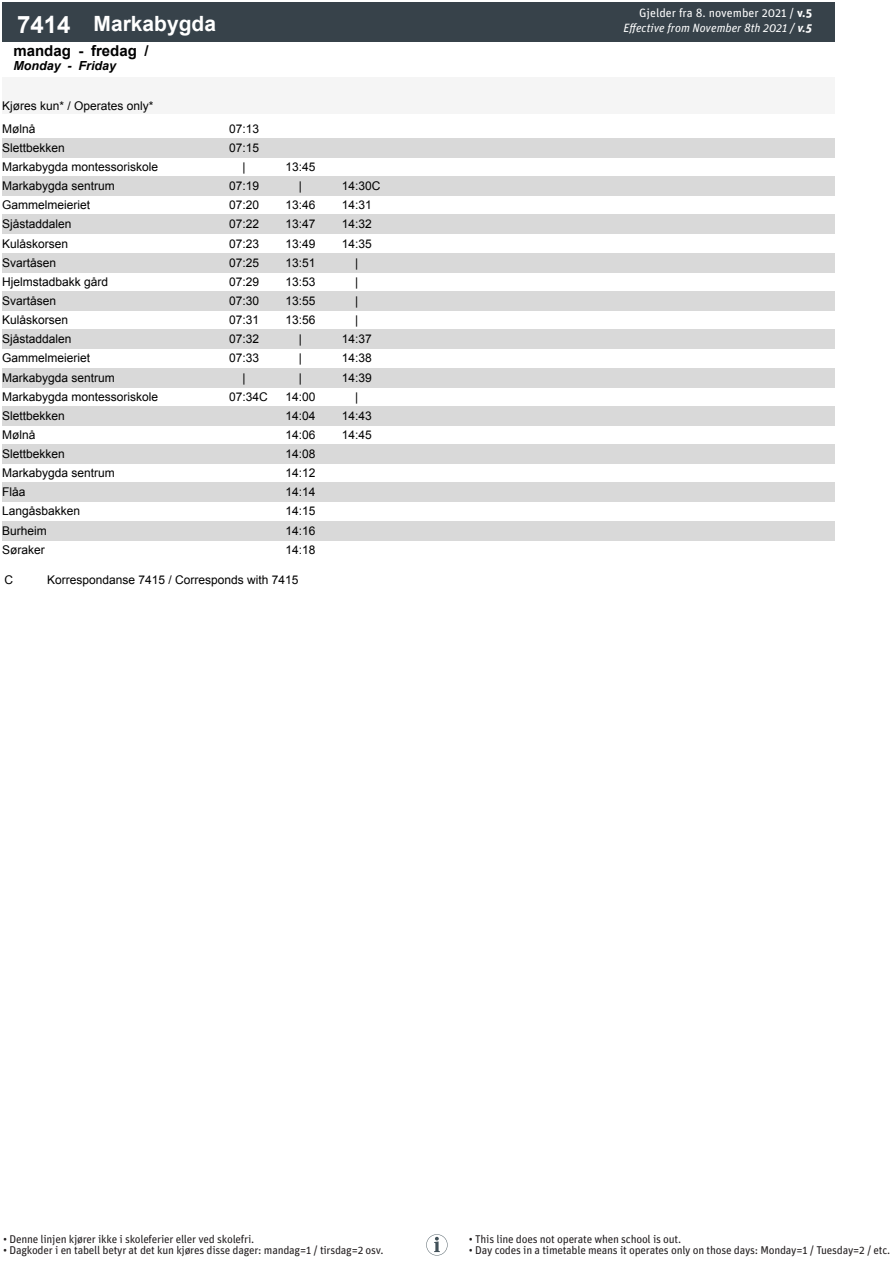
<style>
.page{position:relative;width:893px;height:1263px;background:#fff}
.page>*{position:absolute;margin:0;border:0;box-sizing:border-box;transform-origin:0 0}
.t1{font:700 21px "Arial";color:#fff}
.t2{font:700 15px "Arial";color:#000}
.t3{font:italic 700 12.45px "Arial";color:#000}
.t4{font:12px/22.5px "Arial";color:#000}
.t5{font:italic 12px "Unit Pro";color:#fff}
.t6{font:12px "Unit Pro";color:#fff}
.t7{font:11.25px "Unit Pro";letter-spacing:-.02em;color:#231f20}
.s1{font-size:24px}
.s2{font-weight:700}
</style>
<div class="page">
<div style="left:2px;top:138px;width:833px;height:20px;background:#d9d9d9"></div>
<div style="left:2px;top:177px;width:833px;height:19px;background:#d9d9d9"></div>
<div style="left:2px;top:215px;width:833px;height:19px;background:#d9d9d9"></div>
<div style="left:2px;top:253px;width:833px;height:19px;background:#d9d9d9"></div>
<div style="left:2px;top:291px;width:833px;height:20px;background:#d9d9d9"></div>
<div style="left:2px;top:330px;width:833px;height:19px;background:#d9d9d9"></div>
<div style="left:2px;top:368px;width:833px;height:19px;background:#d9d9d9"></div>
<div style="left:2px;top:406px;width:833px;height:19px;background:#d9d9d9"></div>
<div style="left:2px;top:444px;width:833px;height:20px;background:#d9d9d9"></div>
<div style="left:2px;top:483px;width:833px;height:19px;background:#d9d9d9"></div>
<div style="left:2px;top:521px;width:833px;height:19px;background:#d9d9d9"></div>
<div style="left:2px;top:78px;width:214px;height:36px;background:#f5f5f5"></div>
<div style="left:216px;top:78px;width:56px;height:36px;background:#f5f5f5"></div>
<div style="left:272px;top:78px;width:57px;height:36px;background:#f5f5f5"></div>
<div style="left:329px;top:78px;width:56px;height:36px;background:#f5f5f5"></div>
<div style="left:385px;top:78px;width:56px;height:36px;background:#f5f5f5"></div>
<div style="left:441px;top:78px;width:56px;height:36px;background:#f5f5f5"></div>
<div style="left:497px;top:78px;width:57px;height:36px;background:#f5f5f5"></div>
<div style="left:554px;top:78px;width:56px;height:36px;background:#f5f5f5"></div>
<div style="left:610px;top:78px;width:56px;height:36px;background:#f5f5f5"></div>
<div style="left:666px;top:78px;width:56px;height:36px;background:#f5f5f5"></div>
<div style="left:722px;top:78px;width:57px;height:36px;background:#f5f5f5"></div>
<div style="left:779px;top:78px;width:56px;height:36px;background:#f5f5f5"></div>
<div style="left:2px;top:2px;width:83px;height:40px;background:#37424a"></div>
<div style="left:85px;top:2px;width:750px;height:40px;background:#37424a"></div>
<svg style="left:426px;top:1234px;width:22px;height:21px"></svg>
<p class="t1" style="left:17px;top:9px;width:200px"><span class="s1">7414</span> Markabygda</p>
<p class="t2" style="left:13px;top:40px;width:137px">mandag - fredag /</p>
<p class="t3" style="left:13px;top:57px;width:104px">Monday - Friday</p>
<p class="t4" style="left:2px;top:95px;width:153px">Kjøres kun* / Operates only*<br>Mølnå</p>
<p class="t4" style="left:229px;top:117px;width:32px">07:13</p>
<p class="t4" style="left:2px;top:136px;width:64px">Slettbekken</p>
<p class="t4" style="left:229px;top:136px;width:32px">07:15</p>
<p class="t4" style="left:2px;top:155px;width:158px">Markabygda montessoriskole</p>
<p class="t4" style="left:243px;top:155px;width:5px">|</p>
<p class="t4" style="left:285px;top:155px;width:32px">13:45</p>
<p class="t4" style="left:2px;top:175px;width:114px">Markabygda sentrum</p>
<p class="t4" style="left:229px;top:175px;width:32px">07:19</p>
<p class="t4" style="left:299px;top:175px;width:5px">|</p>
<p class="t4" style="left:342px;top:175px;width:40px">14:30C</p>
<p class="t4" style="left:2px;top:194px;width:89px">Gammelmeieriet</p>
<p class="t4" style="left:229px;top:194px;width:32px">07:20</p>
<p class="t4" style="left:285px;top:194px;width:32px">13:46</p>
<p class="t4" style="left:342px;top:194px;width:32px">14:31</p>
<p class="t4" style="left:2px;top:213px;width:71px">Sjåstaddalen</p>
<p class="t4" style="left:229px;top:213px;width:32px">07:22</p>
<p class="t4" style="left:285px;top:213px;width:32px">13:47</p>
<p class="t4" style="left:342px;top:213px;width:32px">14:32</p>
<p class="t4" style="left:2px;top:232px;width:68px">Kulåskorsen</p>
<p class="t4" style="left:229px;top:232px;width:32px">07:23</p>
<p class="t4" style="left:285px;top:232px;width:32px">13:49</p>
<p class="t4" style="left:342px;top:232px;width:32px">14:35</p>
<p class="t4" style="left:2px;top:251px;width:56px">Svartåsen</p>
<p class="t4" style="left:229px;top:251px;width:32px">07:25</p>
<p class="t4" style="left:285px;top:251px;width:32px">13:51</p>
<p class="t4" style="left:355px;top:251px;width:5px">|</p>
<p class="t4" style="left:2px;top:270px;width:108px">Hjelmstadbakk gård</p>
<p class="t4" style="left:229px;top:270px;width:32px">07:29</p>
<p class="t4" style="left:285px;top:270px;width:32px">13:53</p>
<p class="t4" style="left:355px;top:270px;width:5px">|</p>
<p class="t4" style="left:2px;top:289px;width:56px">Svartåsen</p>
<p class="t4" style="left:229px;top:289px;width:32px">07:30</p>
<p class="t4" style="left:285px;top:289px;width:32px">13:55</p>
<p class="t4" style="left:355px;top:289px;width:5px">|</p>
<p class="t4" style="left:2px;top:309px;width:68px">Kulåskorsen</p>
<p class="t4" style="left:229px;top:309px;width:32px">07:31</p>
<p class="t4" style="left:285px;top:309px;width:32px">13:56</p>
<p class="t4" style="left:355px;top:309px;width:5px">|</p>
<p class="t4" style="left:2px;top:328px;width:71px">Sjåstaddalen</p>
<p class="t4" style="left:229px;top:328px;width:32px">07:32</p>
<p class="t4" style="left:299px;top:328px;width:5px">|</p>
<p class="t4" style="left:342px;top:328px;width:32px">14:37</p>
<p class="t4" style="left:2px;top:347px;width:89px">Gammelmeieriet</p>
<p class="t4" style="left:229px;top:347px;width:32px">07:33</p>
<p class="t4" style="left:299px;top:347px;width:5px">|</p>
<p class="t4" style="left:342px;top:347px;width:32px">14:38</p>
<p class="t4" style="left:2px;top:366px;width:114px">Markabygda sentrum</p>
<p class="t4" style="left:243px;top:366px;width:5px">|</p>
<p class="t4" style="left:299px;top:366px;width:5px">|</p>
<p class="t4" style="left:342px;top:366px;width:32px">14:39</p>
<p class="t4" style="left:2px;top:385px;width:158px">Markabygda montessoriskole</p>
<p class="t4" style="left:229px;top:385px;width:40px">07:34C</p>
<p class="t4" style="left:285px;top:385px;width:32px">14:00</p>
<p class="t4" style="left:355px;top:385px;width:5px">|</p>
<p class="t4" style="left:2px;top:404px;width:64px">Slettbekken</p>
<p class="t4" style="left:285px;top:404px;width:32px">14:04</p>
<p class="t4" style="left:342px;top:404px;width:32px">14:43</p>
<p class="t4" style="left:2px;top:423px;width:35px">Mølnå</p>
<p class="t4" style="left:285px;top:423px;width:32px">14:06</p>
<p class="t4" style="left:342px;top:423px;width:32px">14:45</p>
<p class="t4" style="left:2px;top:442px;width:64px">Slettbekken</p>
<p class="t4" style="left:285px;top:442px;width:32px">14:08</p>
<p class="t4" style="left:2px;top:462px;width:114px">Markabygda sentrum</p>
<p class="t4" style="left:285px;top:462px;width:32px">14:12</p>
<p class="t4" style="left:2px;top:481px;width:25px">Flåa</p>
<p class="t4" style="left:285px;top:481px;width:32px">14:14</p>
<p class="t4" style="left:2px;top:500px;width:80px">Langåsbakken</p>
<p class="t4" style="left:285px;top:500px;width:32px">14:15</p>
<p class="t4" style="left:2px;top:519px;width:46px">Burheim</p>
<p class="t4" style="left:285px;top:519px;width:32px">14:16</p>
<p class="t4" style="left:2px;top:538px;width:44px">Søraker</p>
<p class="t4" style="left:285px;top:538px;width:32px">14:18</p>
<p class="t4" style="left:4px;top:569px;width:10px">C</p>
<p class="t4" style="left:47px;top:569px;width:253px">Korrespondanse 7415 / Corresponds with 7415</p>
<p class="t6" style="left:639px;top:5px;width:174px">Gjelder fra 8. november 2021 / <span class="s2">v.5</span></p>
<p class="t5" style="left:624px;top:19px;width:190px">Effective from November 8th 2021 / <span class="s2">v.5</span></p>
<p class="t7" style="left:3px;top:1231px;width:253px">• Denne linjen kjører ikke i skoleferier eller ved skolefri.</p>
<p class="t7" style="left:3px;top:1243px;width:382px">• Dagkoder i en tabell betyr at det kun kjøres disse dager: mandag=1 / tirsdag=2 osv.</p>
<p class="t7" style="left:469px;top:1231px;width:214px">• This line does not operate when school is out.</p>
<p class="t7" style="left:469px;top:1243px;width:423px">• Day codes in a timetable means it operates only on those days: Monday=1 / Tuesday=2 / etc.</p>
</div>
